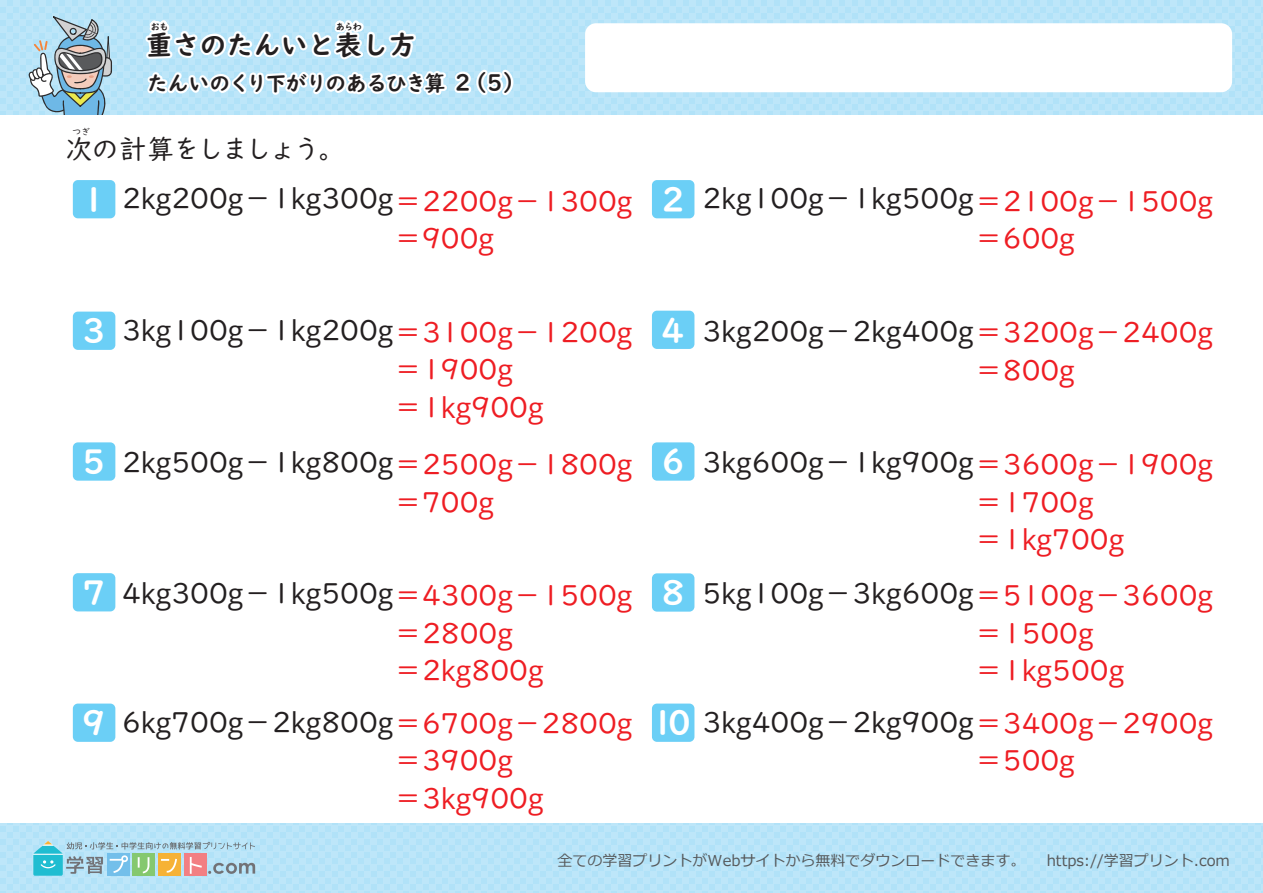
<style>
.page{position:relative;width:1263px;height:893px;background:#fff}
.page>*{position:absolute;margin:0;border:0;box-sizing:border-box;transform-origin:0 0}
.t1{font:33px "UD Digi Kyokasho NP B";color:#fff}
.t2{font:28.5px/37.5px "UD Digi Kyokasho NP R";color:#ee1d23}
.t3{font:28.5px "UD Digi Kyokasho NP R";color:#231f20}
.t4{font:27px "UD Digi Kyokasho NP R";letter-spacing:-.075em;color:#231f20}
.t5{font:27px "UD Digi Kyokasho NP B";color:#231f20}
.t6{font:22.5px "UD Digi Kyokasho NP B";color:#231f20}
.t7{font:21px "UD Digi Kyokasho NP B";letter-spacing:-.05em;color:#231f20}
.t8{font:15px "Meiryo";color:#56595b}
.t9{font:9px "UD Digi Kyokasho NP B";color:#231f20}
.t10{font:9px "UD Digi Kyokasho NP R";color:#231f20}
.s1{font-size:22.5px}
.s2{font-family:"Open Sans"}
.s3{color:#231f20}
.s4{font-family:"Open Sans";color:#231f20}
</style>
<div class="page">
<div style="left:0;top:0;width:1263px;height:114px;background:#bde6f9"></div>
<div style="left:0;top:823px;width:1263px;height:70px;background:#bde6f9"></div>
<div style="left:585px;top:23px;width:647px;height:69px;background:#fff;border-radius:11px"></div>
<svg style="left:33px;top:841px;width:222px;height:35px"></svg>
<svg style="left:28px;top:16px;width:84px;height:98px"></svg>
<div style="left:73px;top:180px;width:42px;height:38px;background:#6bcff6;border-radius:5px"></div>
<div style="left:73px;top:312px;width:42px;height:38px;background:#6bcff6;border-radius:5px"></div>
<div style="left:652px;top:180px;width:42px;height:38px;background:#6bcff6;border-radius:5px"></div>
<div style="left:652px;top:311px;width:42px;height:38px;background:#6bcff6;border-radius:5px"></div>
<div style="left:73px;top:442px;width:42px;height:39px;background:#6bcff6;border-radius:5px"></div>
<div style="left:73px;top:573px;width:42px;height:38px;background:#6bcff6;border-radius:5px"></div>
<div style="left:73px;top:704px;width:42px;height:38px;background:#6bcff6;border-radius:5px"></div>
<div style="left:652px;top:442px;width:42px;height:39px;background:#6bcff6;border-radius:5px"></div>
<div style="left:652px;top:573px;width:42px;height:39px;background:#6bcff6;border-radius:5px"></div>
<div style="left:652px;top:704px;width:42px;height:38px;background:#6bcff6;border-radius:5px"></div>
<svg style="left:143px;top:0;width:374px;height:115px"></svg>
<p class="t9" style="left:151px;top:21px;width:19px">おも</p>
<p class="t9" style="left:336px;top:21px;width:28px">あらわ</p>
<p class="t5" style="left:146px;top:29px;width:271px">重さのたんいと表し方</p>
<p class="t7" style="left:147px;top:71px;width:325px">たんいのくり下がりのあるひき算 <span class="s1">2</span></p>
<p class="t6" style="left:464px;top:69px;width:62px">（5）</p>
<p class="t10" style="left:72px;top:126px;width:19px">つぎ</p>
<p class="t4" style="left:65px;top:133px;width:282px">次の計算をしましょう。</p>
<p class="t1" style="left:82px;top:180px;width:25px">1</p>
<p class="t3" style="left:122px;top:183px;width:273px">2<span class="s2">kg</span>200<span class="s2">g</span>－1<span class="s2">kg</span>300<span class="s2">g</span></p>
<p class="t2" style="left:394px;top:182px;width:240px">＝2200<span class="s2">g</span>－1300<span class="s2">g</span>＝900<span class="s2">g</span></p>
<p class="t1" style="left:661px;top:180px;width:25px">2</p>
<p class="t3" style="left:702px;top:183px;width:273px">2<span class="s2">kg</span>100<span class="s2">g</span>－1<span class="s2">kg</span>500<span class="s2">g</span></p>
<p class="t2" style="left:974px;top:183px;width:240px">＝2100<span class="s2">g</span>－1500<span class="s2">g</span>＝600<span class="s2">g</span></p>
<p class="t1" style="left:82px;top:311px;width:25px">3</p>
<p class="t2" style="left:122px;top:314px;width:512px"><span class="s3">3</span><span class="s4">kg</span><span class="s3">100</span><span class="s4">g</span><span class="s3">－1</span><span class="s4">kg</span><span class="s3">200</span><span class="s4">g</span>＝3100<span class="s2">g</span>－1200<span class="s2">g</span></p>
<p class="t1" style="left:661px;top:311px;width:25px">4</p>
<p class="t2" style="left:702px;top:314px;width:512px"><span class="s3">3</span><span class="s4">kg</span><span class="s3">200</span><span class="s4">g</span><span class="s3">－2</span><span class="s4">kg</span><span class="s3">400</span><span class="s4">g</span>＝3200<span class="s2">g</span>－2400<span class="s2">g</span></p>
<p class="t2" style="left:394px;top:351px;width:151px">＝1900<span class="s2">g</span>＝1<span class="s2">kg</span>900<span class="s2">g</span></p>
<p class="t2" style="left:974px;top:351px;width:102px">＝800<span class="s2">g</span></p>
<p class="t1" style="left:82px;top:442px;width:25px">5</p>
<p class="t2" style="left:122px;top:446px;width:512px"><span class="s3">2</span><span class="s4">kg</span><span class="s3">500</span><span class="s4">g</span><span class="s3">－1</span><span class="s4">kg</span><span class="s3">800</span><span class="s4">g</span>＝2500<span class="s2">g</span>－1800<span class="s2">g</span></p>
<p class="t1" style="left:661px;top:442px;width:25px">6</p>
<p class="t2" style="left:702px;top:446px;width:512px"><span class="s3">3</span><span class="s4">kg</span><span class="s3">600</span><span class="s4">g</span><span class="s3">－1</span><span class="s4">kg</span><span class="s3">900</span><span class="s4">g</span>＝3600<span class="s2">g</span>－1900<span class="s2">g</span></p>
<p class="t2" style="left:394px;top:483px;width:102px">＝700<span class="s2">g</span></p>
<p class="t1" style="left:82px;top:573px;width:25px">7</p>
<p class="t3" style="left:122px;top:577px;width:273px">4<span class="s2">kg</span>300<span class="s2">g</span>－1<span class="s2">kg</span>500<span class="s2">g</span></p>
<p class="t2" style="left:394px;top:577px;width:240px">＝4300<span class="s2">g</span>－1500<span class="s2">g</span>＝2800<span class="s2">g</span>＝2<span class="s2">kg</span>800<span class="s2">g</span></p>
<p class="t1" style="left:661px;top:573px;width:25px">8</p>
<p class="t2" style="left:974px;top:483px;width:151px">＝1700<span class="s2">g</span>＝1<span class="s2">kg</span>700<span class="s2">g</span></p>
<p class="t2" style="left:974px;top:577px;width:240px">＝5100<span class="s2">g</span>－3600<span class="s2">g</span>＝1500<span class="s2">g</span>＝1<span class="s2">kg</span>500<span class="s2">g</span></p>
<p class="t3" style="left:702px;top:577px;width:273px">5<span class="s2">kg</span>100<span class="s2">g</span>－3<span class="s2">kg</span>600<span class="s2">g</span></p>
<p class="t1" style="left:82px;top:703px;width:25px">9</p>
<p class="t2" style="left:122px;top:705px;width:512px"><span class="s3">6</span><span class="s4">kg</span><span class="s3">700</span><span class="s4">g</span><span class="s3">－2</span><span class="s4">kg</span><span class="s3">800</span><span class="s4">g</span>＝6700<span class="s2">g</span>－2800<span class="s2">g</span></p>
<p class="t1" style="left:651px;top:703px;width:41px">10</p>
<p class="t2" style="left:702px;top:705px;width:512px"><span class="s3">3</span><span class="s4">kg</span><span class="s3">400</span><span class="s4">g</span><span class="s3">－2</span><span class="s4">kg</span><span class="s3">900</span><span class="s4">g</span>＝3400<span class="s2">g</span>－2900<span class="s2">g</span></p>
<p class="t2" style="left:394px;top:742px;width:151px">＝3900<span class="s2">g</span>＝3<span class="s2">kg</span>900<span class="s2">g</span></p>
<p class="t2" style="left:974px;top:742px;width:102px">＝500<span class="s2">g</span></p>
<p class="t8" style="left:558px;top:850px;width:469px">全ての学習プリントがWebサイトから無料でダウンロードできます。</p>
<p class="t8" style="left:1047px;top:850px;width:185px">https://学習プリント.com</p>
</div>
